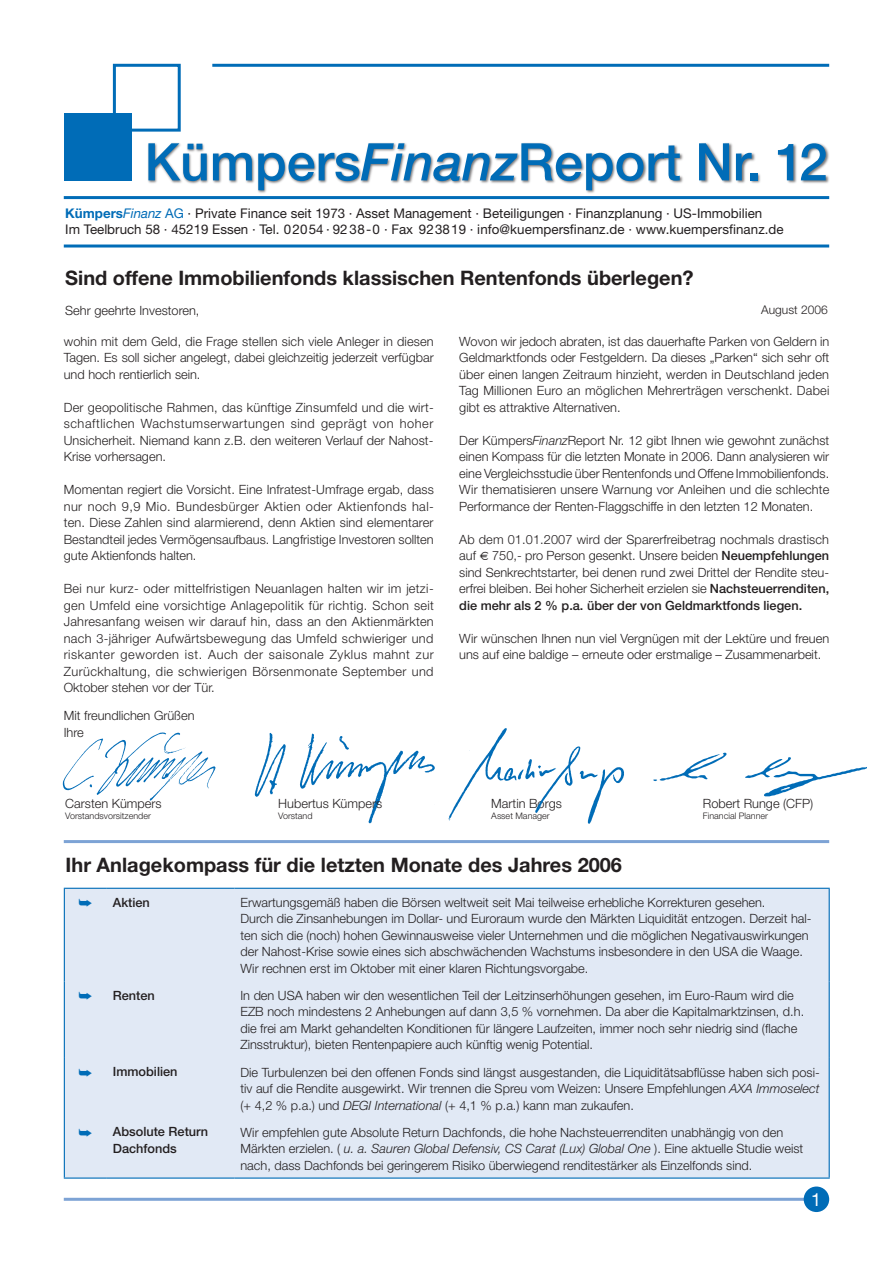
<style>
.page{position:relative;width:893px;height:1263px;background:#fff}
.page>*{position:absolute;margin:0;border:0;box-sizing:border-box;transform-origin:0 0}
.t1{font:500 51.9px "Helvetica Neue";color:#006cb7}
.t2{font:700 19.95px "Helvetica Neue";color:#231f20}
.t3{font:18px "Helvetica Neue";color:#fff}
.t4{font:13.35px/16.5px "Helvetica Neue";color:#231f20}
.t5{font:300 12.75px/16.5px "Helvetica Neue";color:#231f20;text-align:justify}
.t6{font:500 12.75px/16.5px "Helvetica Neue";color:#231f20}
.t7{font:300 12px "Helvetica Neue";color:#231f20}
.t8{font:300 9px "Helvetica Neue";color:#231f20}
.s1{font-style:italic}
.s2{font-weight:700;color:#006cb7}
.s3{font-style:italic;color:#006cb7}
.s4{color:#006cb7}
.s5{font-family:"Helvetica";font-weight:400}
.s6{font-weight:500}
</style>
<div class="page">
<img style="left:62px;top:732px;width:154px;height:69px">
<img style="left:254px;top:732px;width:175px;height:92px">
<img style="left:429px;top:728px;width:195px;height:96px">
<hr style="left:64px;top:840px;width:765px;height:3px;background:#7da3d5">
<hr style="left:64px;top:244px;width:765px;height:3px;background:#006cb7">
<div style="left:113px;top:64px;width:68px;height:68px;border:3px solid #006cb7"></div>
<div style="left:64px;top:113px;width:68px;height:68px;background:#006cb7"></div>
<hr style="left:212px;top:64px;width:617px;height:3px;background:#006cb7">
<hr style="left:64px;top:196px;width:765px;height:3px;background:#006cb7">
<hr style="left:64px;top:1198px;width:744px;height:3px;background:#7da3d5">
<div style="left:804px;top:1186px;width:25px;height:26px;background:#006cb7;border-radius:50%"></div>
<div style="left:147px;top:141px;width:683px;height:54px;background:#231f20;opacity:.6"></div>
<img style="left:653px;top:752px;width:214px;height:45px">
<div style="left:65px;top:889px;width:764px;height:288px;background:#e1e9f5"></div>
<hr style="left:64px;top:888px;width:43px;height:1px;background:#006cb7">
<hr style="left:64px;top:889px;width:1px;height:92px;background:#006cb7">
<hr style="left:107px;top:888px;width:127px;height:1px;background:#006cb7">
<hr style="left:234px;top:888px;width:596px;height:1px;background:#006cb7">
<hr style="left:829px;top:889px;width:1px;height:92px;background:#006cb7">
<hr style="left:64px;top:981px;width:1px;height:77px;background:#006cb7">
<hr style="left:829px;top:981px;width:1px;height:77px;background:#006cb7">
<hr style="left:64px;top:1058px;width:1px;height:60px;background:#006cb7">
<hr style="left:829px;top:1058px;width:1px;height:60px;background:#006cb7">
<hr style="left:64px;top:1118px;width:1px;height:59px;background:#006cb7">
<hr style="left:829px;top:1118px;width:1px;height:59px;background:#006cb7">
<hr style="left:64px;top:1177px;width:43px;height:1px;background:#006cb7">
<hr style="left:107px;top:1177px;width:127px;height:1px;background:#006cb7">
<hr style="left:234px;top:1177px;width:596px;height:1px;background:#006cb7">
<svg style="left:79px;top:899px;width:13px;height:8px"></svg>
<svg style="left:79px;top:992px;width:13px;height:8px"></svg>
<svg style="left:79px;top:1068px;width:13px;height:8px"></svg>
<svg style="left:79px;top:1128px;width:13px;height:8px"></svg>
<h1 class="t1" style="left:144px;top:131px;width:685px">Kümpers<span class="s1">Finanz</span>Report Nr. 12</h1>
<p class="t4" style="left:65px;top:205px;width:720px"><span class="s2">Kümpers</span><span class="s3">Finanz</span> <span class="s4">AG</span> · Private Finance seit 1973 · Asset Management · Beteiligungen · Finanzplanung · US-Immobilien<br>Im Teelbruch 58 · 45219 Essen · Tel. 02054 · 92 38-0 · Fax 923819 · info@kuempersfinanz.de · www.kuempersfinanz.de</p>
<h2 class="t2" style="left:65px;top:266px;width:630px">Sind offene Immobilienfonds klassischen Rentenfonds überlegen?</h2>
<p class="t5" style="left:65px;top:302px;width:136px">Sehr geehrte Investoren,</p>
<p class="t7" style="left:761px;top:303px;width:68px">August 2006</p>
<p class="t5" style="left:64px;top:332px;width:371px">wohin mit dem Geld, die Frage stellen sich viele Anleger in diesen Tagen. Es soll sicher angelegt, dabei gleichzeitig jederzeit verfügbar und hoch rentierlich sein.</p>
<p class="t5" style="left:64px;top:398px;width:371px">Der geopolitische Rahmen, das künftige Zinsumfeld und die wirt&shy;schaftlichen Wachstumserwartungen sind geprägt von hoher Unsicherheit. Niemand kann z.B. den weiteren Verlauf der Nahost-Krise vorhersagen.</p>
<p class="t5" style="left:64px;top:481px;width:372px">Momentan regiert die Vorsicht. Eine Infratest-Umfrage ergab, dass nur noch 9,9 Mio. Bundesbürger Aktien oder Aktienfonds hal&shy;ten. Diese Zahlen sind alarmierend, denn Aktien sind elementarer Bestandteil jedes Vermögensaufbaus. Langfristige Investoren sollten gute Aktienfonds halten.</p>
<p class="t5" style="left:64px;top:580px;width:372px">Bei nur kurz- oder mittelfristigen Neuanlagen halten wir im jetzi&shy;gen Umfeld eine vorsichtige Anlagepolitik für richtig. Schon seit Jahresanfang weisen wir darauf hin, dass an den Aktienmärkten nach 3-jähriger Aufwärtsbewegung das Umfeld schwieriger und riskanter geworden ist. Auch der saisonale Zyklus mahnt zur Zurückhaltung, die schwierigen Börsenmonate September und Oktober stehen vor der Tür.</p>
<p class="t5" style="left:64px;top:707px;width:132px">Mit freundlichen Grüßen<br>Ihre</p>
<p class="t5" style="left:459px;top:332px;width:372px">Wovon wir jedoch abraten, ist das dauerhafte Parken von Geldern in Geldmarktfonds oder Festgeldern. Da dieses „Parken“ sich sehr oft über einen langen Zeitraum hinzieht, werden in Deutschland jeden Tag Millionen Euro an möglichen Mehrerträgen verschenkt. Dabei gibt es attraktive Alternativen.</p>
<p class="t5" style="left:459px;top:431px;width:372px">Der Kümpers<span class="s1">Finanz</span>Report Nr. 12 gibt Ihnen wie gewohnt zunächst einen Kompass für die letzten Monate in 2006. Dann analysieren wir eine Vergleichsstudie über Rentenfonds und Offene Immobilienfonds.<br>Wir thematisieren unsere Warnung vor Anleihen und die schlechte Performance der Renten-Flaggschiffe in den letzten 12 Monaten.</p>
<p class="t5" style="left:459px;top:530px;width:371px">Ab dem 01.01.2007 wird der Sparerfreibetrag nochmals drastisch auf <span class="s5">€</span> 750,- pro Person gesenkt. Unsere beiden <span class="s6">Neuempfehlungen </span>sind Senkrechtstarter, bei denen rund zwei Drittel der Rendite steu&shy;erfrei bleiben. Bei hoher Sicherheit erzielen sie <span class="s6">Nachsteuerrenditen, die mehr als 2 % p.a. über der von Geldmarktfonds liegen.</span></p>
<p class="t5" style="left:459px;top:629px;width:371px">Wir wünschen Ihnen nun viel Vergnügen mit der Lektüre und freuen uns auf eine baldige – erneute oder erstmalige – Zusammenarbeit.</p>
<p class="t5" style="left:65px;top:795px;width:98px">Carsten Kümpers</p>
<p class="t5" style="left:278px;top:795px;width:105px">Hubertus Kümpers</p>
<p class="t5" style="left:491px;top:795px;width:72px">Martin Borgs</p>
<p class="t5" style="left:703px;top:795px;width:112px">Robert Runge (CFP)</p>
<p class="t8" style="left:65px;top:810px;width:87px">Vorstandsvorsitzender</p>
<p class="t8" style="left:278px;top:810px;width:36px">Vorstand</p>
<p class="t8" style="left:491px;top:810px;width:60px">Asset Manager</p>
<p class="t8" style="left:703px;top:810px;width:67px">Financial Planner</p>
<h2 class="t2" style="left:66px;top:853px;width:558px">Ihr Anlagekompass für die letzten Monate des Jahres 2006</h2>
<p class="t6" style="left:113px;top:894px;width:39px">Aktien</p>
<p class="t5" style="left:240px;top:894px;width:573px;text-align:left">Erwartungsgemäß haben die Börsen weltweit seit Mai teilweise erhebliche Korrekturen gesehen.<br>Durch die Zinsanhebungen im Dollar- und Euroraum wurde den Märkten Liquidität entzogen. Derzeit hal&shy;ten sich die (noch) hohen Gewinnausweise vieler Unternehmen und die möglichen Negativauswirkungen der Nahost-Krise sowie eines sich abschwächenden Wachstums insbesondere in den USA die Waage.<br>Wir rechnen erst im Oktober mit einer klaren Richtungsvorgabe.</p>
<p class="t6" style="left:113px;top:987px;width:44px">Renten</p>
<p class="t5" style="left:240px;top:987px;width:565px;text-align:left">In den USA haben wir den wesentlichen Teil der Leitzinserhöhungen gesehen, im Euro-Raum wird die EZB noch mindestens 2 Anhebungen auf dann 3,5 % vornehmen. Da aber die Kapitalmarktzinsen, d.h. die frei am Markt gehandelten Konditionen für längere Laufzeiten, immer noch sehr niedrig sind (flache Zinsstruktur), bieten Rentenpapiere auch künftig wenig Potential.</p>
<p class="t6" style="left:113px;top:1063px;width:66px">Immobilien</p>
<p class="t5" style="left:240px;top:1063px;width:581px">Die Turbulenzen bei den offenen Fonds sind längst ausgestanden, die Liquiditätsabflüsse haben sich posi&shy;tiv auf die Rendite ausgewirkt. Wir trennen die Spreu vom Weizen: Unsere Empfehlungen <span class="s1">AXA Immoselect </span>(+ 4,2 % p.a.) und <span class="s1">DEGI International</span> (+ 4,1 % p.a.) kann man zukaufen.</p>
<p class="t6" style="left:113px;top:1123px;width:97px">Absolute Return<br>Dachfonds</p>
<p class="t5" style="left:240px;top:1123px;width:564px;text-align:left">Wir empfehlen gute Absolute Return Dachfonds, die hohe Nachsteuerrenditen unabhängig von den<br>Märkten erzielen. ( <span class="s1">u. a. Sauren Global Defensiv, CS Carat (Lux) Global One</span> ). Eine aktuelle Studie weist nach, dass Dachfonds bei geringerem Risiko überwiegend renditestärker als Einzelfonds sind.</p>
<h3 class="t3" style="left:811px;top:1189px;width:12px">1</h3>
</div>
